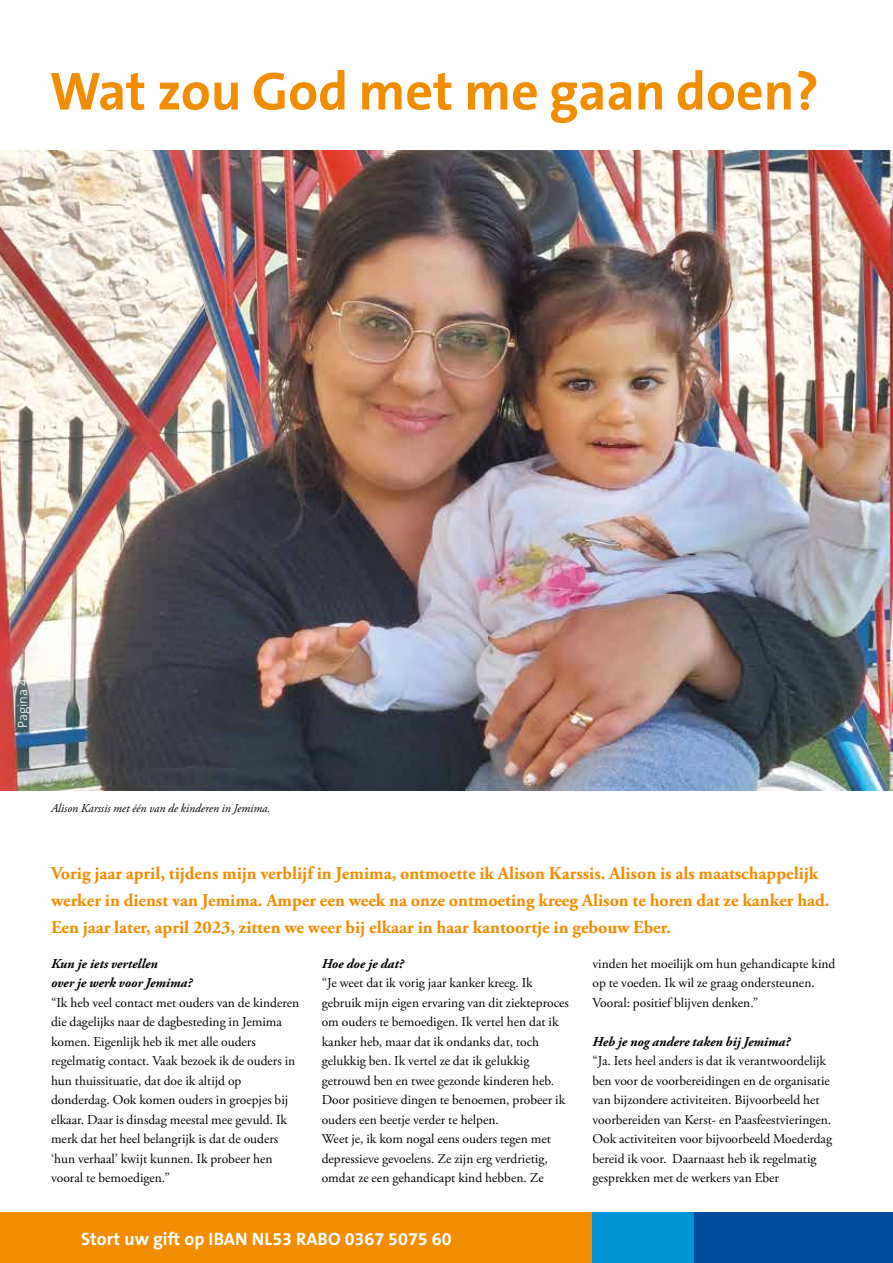
<style>
.page{position:relative;width:893px;height:1263px;background:#fff}
.page>*{position:absolute;margin:0;border:0;box-sizing:border-box;transform-origin:0 0}
.t1{font:700 18px/27px "Adobe Garamond Pro";color:#f28c00}
.t2{font:700 18px "The Sans B7";color:#fff}
.t3{font:13.5px/19.5px "Adobe Garamond Pro";color:#000}
.t4{font:italic 700 13.5px/19.5px "Adobe Garamond Pro";color:#000}
.t5{font:300 13.5px "The Sans B3";color:#fff}
.t6{font:italic 12px "Adobe Garamond Pro";color:#000}
</style>
<div class="page">
<img style="left:0;top:151px;width:893px;height:640px">
<svg style="left:51px;top:70px;width:765px;height:53px"></svg>
<div style="left:0;top:1212px;width:592px;height:51px;background:#f28c00"></div>
<div style="left:592px;top:1212px;width:102px;height:51px;background:#0095d6"></div>
<div style="left:694px;top:1212px;width:199px;height:51px;background:#004d9d"></div>
<p class="t5" style="left:16px;top:728px;width:51px;rotate:-90deg">Pagina 4</p>
<p class="t6" style="left:51px;top:801px;width:221px">Alison Karssis met één van de kinderen in Jemima.</p>
<p class="t1" style="left:51px;top:860px;width:780px">Vorig jaar april, tijdens mijn verblijf in Jemima, ontmoette ik Alison Karssis. Alison is als maatschappelijk werker in dienst van Jemima. Amper een week na onze ontmoeting kreeg Alison te horen dat ze kanker had.<br>Een jaar later, april 2023, zitten we weer bij elkaar in haar kantoortje in gebouw Eber.</p>
<p class="t3" style="left:592px;top:954px;width:244px">vinden het moeilijk om hun gehandicapte kind op te voeden. Ik wil ze graag ondersteunen.<br>Vooral: positief blijven denken.”</p>
<p class="t4" style="left:592px;top:1032px;width:199px">Heb je nog andere taken bij Jemima?</p>
<p class="t3" style="left:592px;top:1051px;width:241px">“Ja. Iets heel anders is dat ik verantwoordelijk ben voor de voorbereidingen en de organisatie van bijzondere activiteiten. Bijvoorbeeld het voorbereiden van Kerst- en Paasfeestvieringen.<br>Ook activiteiten voor bijvoorbeeld Moederdag bereid ik voor. Daarnaast heb ik regelmatig gesprekken met de werkers van Eber</p>
<p class="t4" style="left:322px;top:954px;width:83px">Hoe doe je dat?</p>
<p class="t3" style="left:322px;top:973px;width:249px">“Je weet dat ik vorig jaar kanker kreeg. Ik gebruik mijn eigen ervaring van dit ziekteproces om ouders te bemoedigen. Ik vertel hen dat ik kanker heb, maar dat ik ondanks dat, toch gelukkig ben. Ik vertel ze dat ik gelukkig getrouwd ben en twee gezonde kinderen heb.<br>Door positieve dingen te benoemen, probeer ik ouders een beetje verder te helpen.<br>Weet je, ik kom nogal eens ouders tegen met depressieve gevoelens. Ze zijn erg verdrietig, omdat ze een gehandicapt kind hebben. Ze</p>
<p class="t4" style="left:51px;top:954px;width:143px">Kun je iets vertellen<br>over je werk voor Jemima?</p>
<p class="t3" style="left:51px;top:993px;width:250px">“Ik heb veel contact met ouders van de kinderen die dagelijks naar de dagbesteding in Jemima komen. Eigenlijk heb ik met alle ouders regelmatig contact. Vaak bezoek ik de ouders in hun thuissituatie, dat doe ik altijd op donderdag. Ook komen ouders in groepjes bij elkaar. Daar is dinsdag meestal mee gevuld. Ik merk dat het heel belangrijk is dat de ouders ‘hun verhaal’ kwijt kunnen. Ik probeer hen vooral te bemoedigen.”</p>
<h1 class="t2" style="left:81px;top:1229px;width:372px">Stort uw gift op IBAN NL53 RABO 0367 5075 60</h1>
</div>
